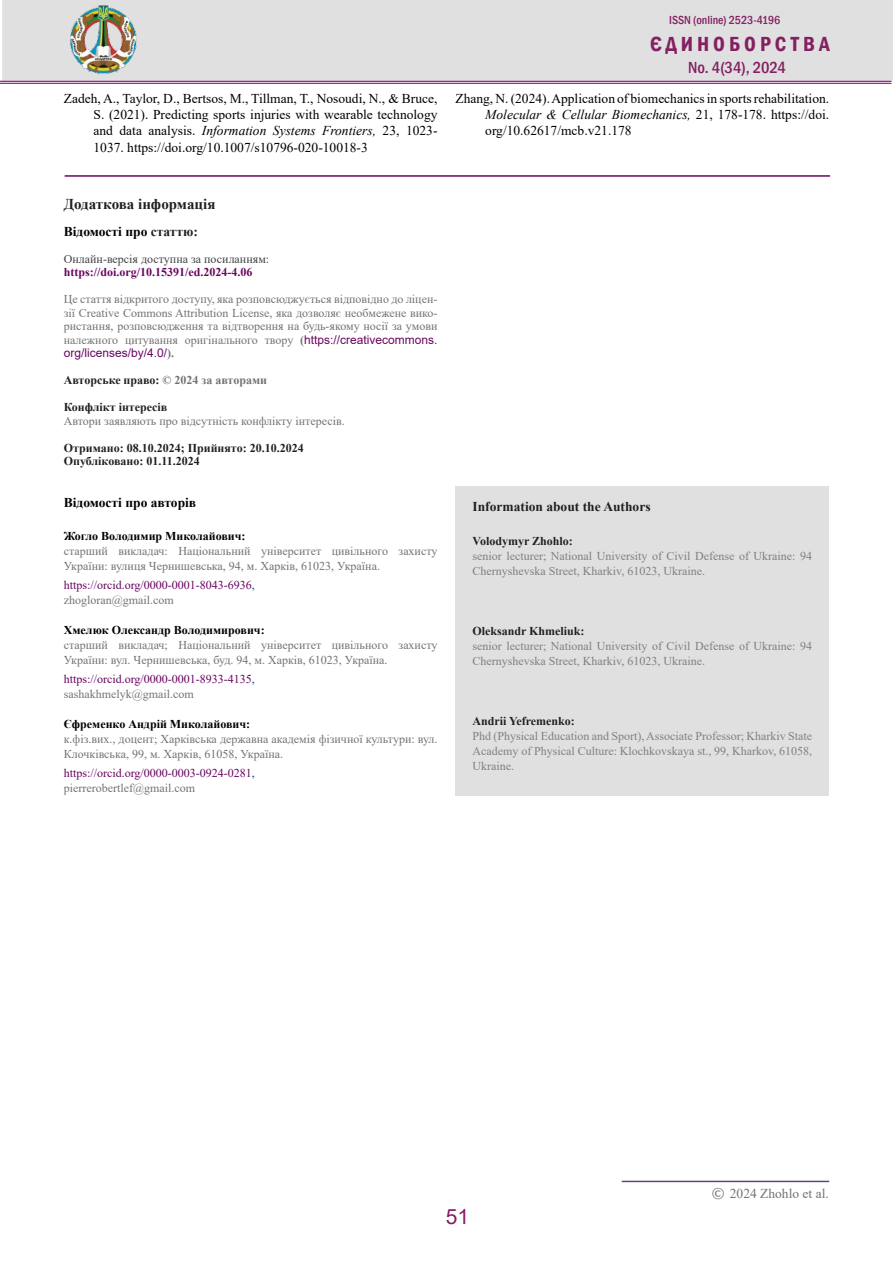
<style>
.page{position:relative;width:893px;height:1263px;background:#fff}
.page>*{position:absolute;margin:0;border:0;box-sizing:border-box;transform-origin:0 0}
.t1{font:600 condensed 21px "Franklin Gothic";letter-spacing:.19em;color:#841f61}
.t2{font:21px "Arial";color:#841f61}
.t3{font:500 condensed 16.5px "Franklin Gothic";color:#841f61}
.t4{font:700 15px "Times New Roman";color:#231f20}
.t5{font:13.5px/16.2px "Times New Roman";color:#000;text-align:justify}
.Обычный{font:700 13.5px "Times New Roman";color:#000}
.t6{font:700 13.5px "Times New Roman";color:#231f20}
.Обычный-2{font:13.5px "Times New Roman";color:#767171}
.Обычный-3{font:12px/13.5px "Times New Roman";color:#767171}
.t7{font:12px/15px "Times New Roman";color:#808080}
.t8{font:700 12px "Times New Roman";color:#231f20}
.Обычный-4{font:12px "Times New Roman";color:#690560}
.Обычный-5{font:700 12px "Times New Roman";color:#000}
.t9{font:700 12px "Times New Roman";color:#690560}
.t10{font:12px "Times New Roman";color:#434343}
.t11{font:500 condensed 12px "Franklin Gothic";color:#841f61}
.s1{font-style:italic}
.s2{color:#231f20}
.s3{font-weight:700}
.s4{font-family:"Arial";color:#690560}
.s5{font-family:"Arial";color:#5f0b7e}
.s6{color:#767171}
.s7{color:#00477f}
.s8{font-family:"Verdana"}
</style>
<div class="page">
<div style="left:2px;top:0;width:891px;height:81px;background:#e0e0e0"></div>
<hr style="left:0;top:81px;width:891px;height:1px;background:#9c248b">
<hr style="left:0;top:83px;width:891px;height:1px;background:#9c248b">
<img style="left:64px;top:5px;width:77px;height:72px">
<hr style="left:622px;top:1181px;width:207px;height:1px;background:#5f4a76">
<div style="left:455px;top:486px;width:374px;height:309px;background:#e0e0e0"></div>
<hr style="left:65px;top:175px;width:765px;height:2px;background:#690560">
<p class="t11" style="left:669px;top:12px;width:113px">ISSN (online) 2523-4196</p>
<h2 class="t3" style="left:688px;top:56px;width:99px">No. 4(34), 2024</h2>
<h1 class="t1" style="left:650px;top:30px;width:181px">ЄДИНОБОРСТВА</h1>
<p class="t5" style="left:94px;top:90px;width:345px;text-indent:-30px">Zadeh, A., Taylor, D., Bertsos, M., Tillman, T., Nosoudi, N., &amp; Bruce, S. (2021). Predicting sports injuries with wearable technology and data analysis. <span class="s1">Information Systems Frontiers,</span> 23, 1023- 1037. https://doi.org/10.1007/s10796-020-10018-3</p>
<p class="t5" style="left:485px;top:90px;width:345px;text-indent:-30px">Zhang, N. (2024). Application of biomechanics in sports rehabilitation.<br><span class="s1">Molecular &amp; Cellular Biomechanics,</span> 21, 178-178. https://doi. org/10.62617/mcb.v21.178</p>
<p class="t4" style="left:64px;top:193px;width:153px">Додаткова інформація</p>
<p class="Обычный" style="left:64px;top:221px;width:136px">Відомості про <span class="s2">статтю:</span></p>
<p class="t10" style="left:64px;top:250px;width:207px">Онлайн-версія доступна за посиланням:</p>
<p class="t9" style="left:64px;top:263px;width:190px">https://doi.org/10.15391/ed.2024-4.06</p>
<p class="Обычный-3" style="left:64px;top:292px;width:375px;text-align:justify">Це стаття відкритого доступу, яка розповсюджується відповідно до ліцен&shy;зії Creative Commons Attribution License, яка дозволяє необмежене вико&shy;ристання, розповсюдження та відтворення на будь-якому носії за умови належного цитування оригінального твору <span class="s3">(</span><span class="s4">https://creativecommons. org/licenses/by/4.0</span><span class="s5">/</span><span class="s3">).</span></p>
<p class="t8" style="left:64px;top:371px;width:205px">Авторське право: <span class="s6">© 2024 за авторами</span></p>
<p class="t8" style="left:64px;top:398px;width:105px">Конфлікт інтересів</p>
<p class="Обычный-3" style="left:64px;top:413px;width:282px">Автори заявляють про відсутність конфлікту інтересів.</p>
<p class="t8" style="left:64px;top:439px;width:241px">Отримано: 08.10.2024; Прийнято: 20.10.2024</p>
<p class="t8" style="left:64px;top:452px;width:138px">Опубліковано: 01.11.2024</p>
<p class="Обычный" style="left:64px;top:492px;width:134px">Відомості про авторів</p>
<p class="Обычный-5" style="left:64px;top:527px;width:183px">Жогло Володимир Миколайович:</p>
<p class="Обычный-3" style="left:64px;top:543px;width:375px;line-height:15px">старший викладач: Національний університет цивільного захисту<br>України: вулиця Чернишевська, 94, м. Харків, 61023, Україна.</p>
<p class="Обычный-4" style="left:64px;top:576px;width:193px">https://orcid.org/0000-0001-8043-6936<span class="s7">,</span></p>
<p class="Обычный-3" style="left:64px;top:593px;width:112px">zhogloran@gmail.com</p>
<p class="Обычный-5" style="left:64px;top:621px;width:202px">Хмелюк Олександр Володимирович:</p>
<p class="Обычный-3" style="left:64px;top:637px;width:375px;line-height:15px">старший викладач; Національний університет цивільного захисту<br>України: вул. Чернишевська, буд. 94, м. Харків, 61023, Україна.</p>
<p class="Обычный-4" style="left:64px;top:671px;width:193px">https://orcid.org/0000-0001-8933-4135<span class="s7">,</span></p>
<p class="Обычный-3" style="left:64px;top:687px;width:132px">sashakhmelyk@gmail.com</p>
<p class="Обычный-5" style="left:64px;top:715px;width:188px">Єфременко Андрій Миколайович:</p>
<p class="Обычный-3" style="left:64px;top:731px;width:375px;line-height:15px">к.фіз.вих., доцент; Харківська державна академія фізичної культури: вул.<br>Клочківська, 99, м. Харків, 61058, Україна.</p>
<p class="Обычный-4" style="left:64px;top:764px;width:193px">https://orcid.org/0000-0003-0924-0281<span class="s7">,</span></p>
<p class="Обычный-3" style="left:64px;top:781px;width:133px">pierrerobertlef@gmail.com</p>
<p class="t6" style="left:472px;top:497px;width:180px">Information about the Authors</p>
<p class="t8" style="left:472px;top:533px;width:102px">Volodymyr Zhohlo:</p>
<p class="t7" style="left:472px;top:548px;width:341px">senior lecturer; National University of Civil Defense of Ukraine: 94<br>Chernyshevska Street, Kharkiv, 61023, Ukraine.</p>
<p class="t8" style="left:472px;top:623px;width:114px">Oleksandr Khmeliuk:</p>
<p class="t7" style="left:472px;top:638px;width:341px">senior lecturer; National University of Civil Defense of Ukraine: 94<br>Chernyshevska Street, Kharkiv, 61023, Ukraine.</p>
<p class="t8" style="left:472px;top:713px;width:104px">Andrii Yefremenko:</p>
<p class="t7" style="left:472px;top:728px;width:341px;text-align:justify">Phd (Physical Education and Sport), Associate Professor; Kharkiv State Academy of Physical Culture: Klochkovskaya st., 99, Kharkov, 61058, Ukraine.</p>
<h1 class="t2" style="left:446px;top:1202px;width:25px">51</h1>
<p class="Обычный-2" style="left:712px;top:1184px;width:119px"><span class="s8">©</span> 2024 Zhohlo et al.</p>
</div>
